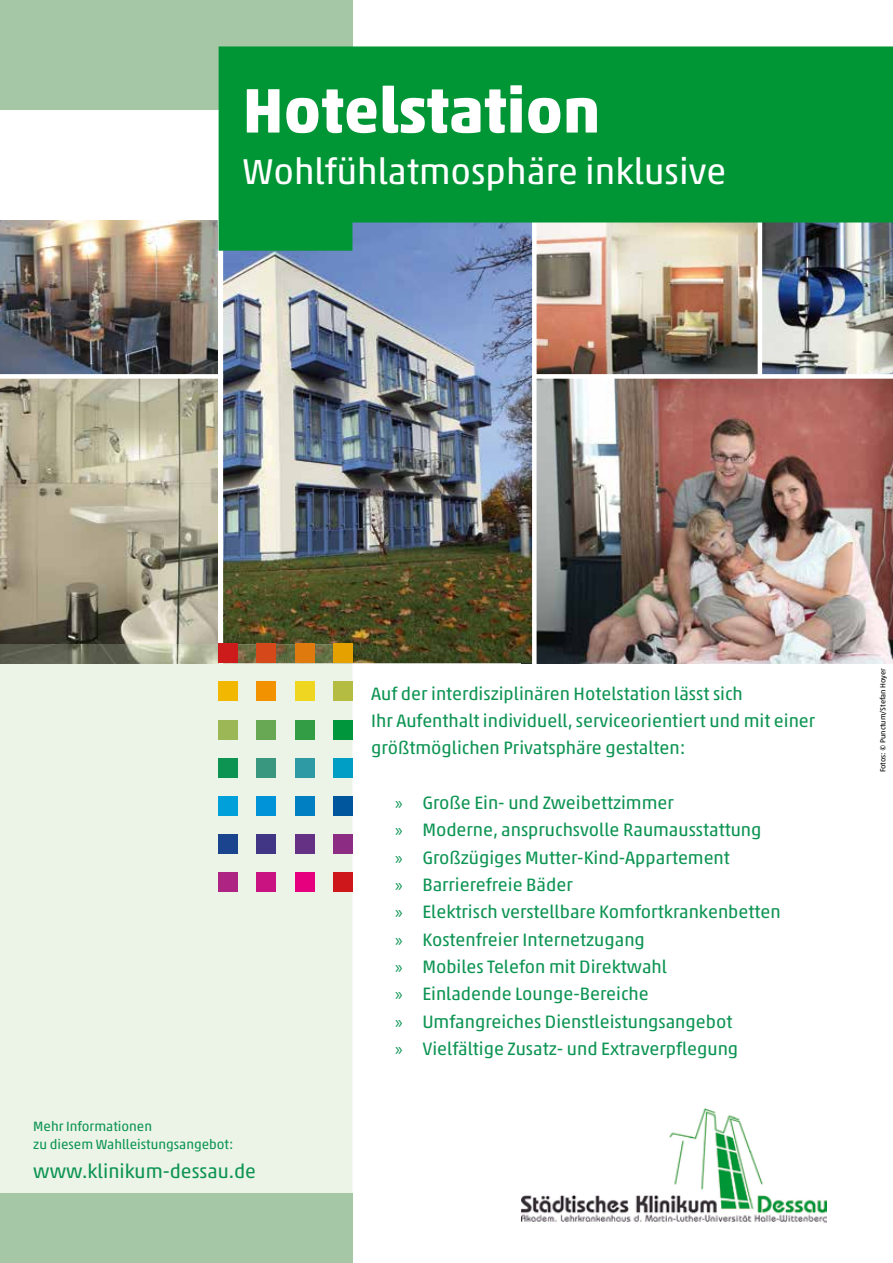
<style>
.page{position:relative;width:893px;height:1263px;background:#fff}
.page>*{position:absolute;margin:0;border:0;box-sizing:border-box;transform-origin:0 0}
.t1{font:700 63.75px "Akko W01";color:#fff}
.t2{font:36.45px "Akko W01";color:#fff}
.t3{font:19.8px "Akko W01";color:#0d9453}
.t4{font:18.15px/27.3px "Akko W01";color:#0d9453}
.t5{font:13.65px/18.1px "Akko W01";color:#0d9453}
.t6{font:7.5px "Akko W01";color:#000}
.s1{font-family:"Myriad Pro"}
</style>
<div class="page">
<img style="left:537px;top:251px;width:221px;height:123px">
<img style="left:0;top:220px;width:219px;height:425px">
<img style="left:762px;top:251px;width:131px;height:123px">
<img style="left:537px;top:379px;width:356px;height:284px">
<img style="left:223px;top:251px;width:309px;height:412px">
<div style="left:0;top:374px;width:223px;height:5px;background:#fff"></div>
<img style="left:521px;top:1108px;width:306px;height:115px">
<div style="left:0;top:0;width:352px;height:109px;background:#a5c7a6"></div>
<div style="left:0;top:645px;width:352px;height:549px;background:#ecf4e7"></div>
<img style="left:238px;top:645px;width:95px;height:18px">
<svg style="left:219px;top:46px;width:674px;height:205px;background:#129844"></svg>
<div style="left:0;top:1194px;width:352px;height:69px;background:#a5c7a6"></div>
<div style="left:333px;top:644px;width:19px;height:19px;background:#e5a100"></div>
<div style="left:295px;top:644px;width:19px;height:19px;background:#df7a0e"></div>
<div style="left:257px;top:644px;width:19px;height:19px;background:#d54819"></div>
<div style="left:219px;top:644px;width:19px;height:19px;background:#cd1b1b"></div>
<div style="left:333px;top:682px;width:19px;height:19px;background:#b5bc42"></div>
<div style="left:295px;top:682px;width:19px;height:19px;background:#efd621"></div>
<div style="left:257px;top:682px;width:19px;height:19px;background:#f39200"></div>
<div style="left:219px;top:682px;width:19px;height:19px;background:#f2b700"></div>
<div style="left:333px;top:720px;width:19px;height:19px;background:#00963b"></div>
<div style="left:295px;top:720px;width:19px;height:19px;background:#339d45"></div>
<div style="left:257px;top:720px;width:19px;height:19px;background:#68a754"></div>
<div style="left:219px;top:720px;width:19px;height:19px;background:#9cb856"></div>
<div style="left:333px;top:758px;width:19px;height:19px;background:#009dc4"></div>
<div style="left:295px;top:758px;width:19px;height:19px;background:#2e9aa3"></div>
<div style="left:257px;top:758px;width:19px;height:19px;background:#3a977f"></div>
<div style="left:219px;top:758px;width:19px;height:19px;background:#0d9453"></div>
<div style="left:333px;top:796px;width:19px;height:19px;background:#00569c"></div>
<div style="left:295px;top:796px;width:19px;height:19px;background:#007fc3"></div>
<div style="left:257px;top:796px;width:19px;height:19px;background:#0093d7"></div>
<div style="left:219px;top:796px;width:19px;height:19px;background:#00a0db"></div>
<div style="left:333px;top:834px;width:19px;height:20px;background:#8d2c83"></div>
<div style="left:295px;top:834px;width:19px;height:20px;background:#653184"></div>
<div style="left:257px;top:834px;width:19px;height:20px;background:#413586"></div>
<div style="left:219px;top:834px;width:19px;height:20px;background:#1b448e"></div>
<div style="left:333px;top:873px;width:19px;height:19px;background:#cd171a"></div>
<div style="left:295px;top:873px;width:19px;height:19px;background:#e6007d"></div>
<div style="left:257px;top:873px;width:19px;height:19px;background:#c91380"></div>
<div style="left:219px;top:873px;width:19px;height:19px;background:#ae2482"></div>
<h1 class="t1" style="left:243px;top:71px;width:359px">Hotelstation</h1>
<h2 class="t2" style="left:243px;top:149px;width:485px">Wohlfühlatmosphäre inklusive</h2>
<p class="t5" style="left:33px;top:1117px;width:202px">Mehr Informationen<br>zu diesem Wahlleistungsangebot:</p>
<p class="t3" style="left:33px;top:1159px;width:224px">www.klinikum-dessau.de</p>
<p class="t4" style="left:371px;top:680px;width:446px">Auf der interdisziplinären Hotelstation lässt sich<br>Ihr Aufenthalt individuell, serviceorientiert und mit einer größtmöglichen Privatsphäre gestalten:</p>
<p class="t4" style="left:395px;top:789px;width:387px"><span class="s1">»</span> Große Ein- und Zweibettzimmer<br><span class="s1">»</span> Moderne, anspruchsvolle Raumausstattung<br><span class="s1">»</span> Großzügiges Mutter-Kind-Appartement<br><span class="s1">»</span> Barrierefreie Bäder<br><span class="s1">»</span> Elektrisch verstellbare Komfortkrankenbetten <span class="s1">»</span> Kostenfreier Internetzugang<br><span class="s1">»</span> Mobiles Telefon mit Direktwahl<br><span class="s1">»</span> Einladende Lounge-Bereiche<br><span class="s1">»</span> Umfangreiches Dienstleistungsangebot<br><span class="s1">»</span> Vielfältige Zusatz- und Extraverpflegung</p>
<p class="t6" style="left:878px;top:772px;width:106px;rotate:-90deg">Fotos: © Punctum/Stefan Hoyer</p>
</div>
